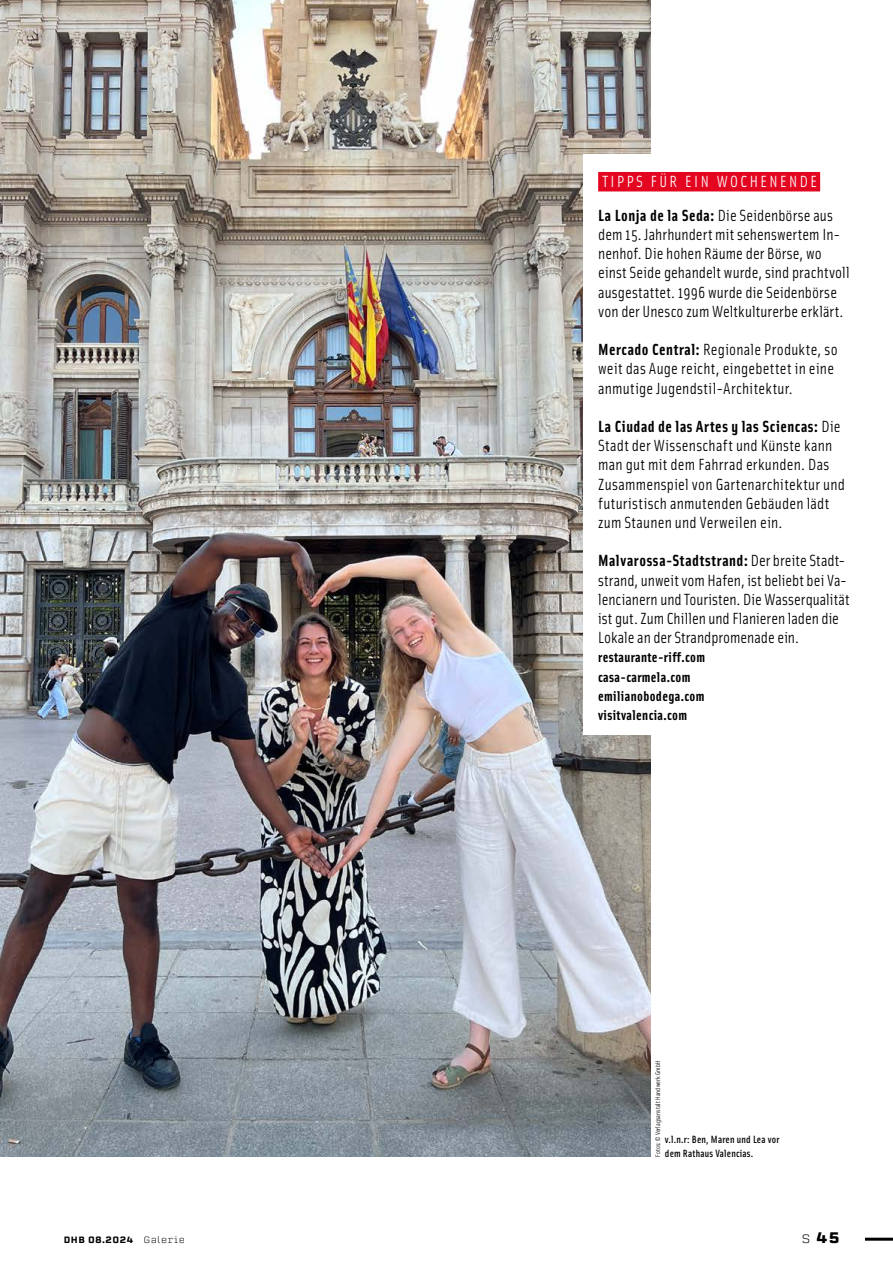
<style>
.page{position:relative;width:893px;height:1263px;background:#fff}
.page>*{position:absolute;margin:0;border:0;box-sizing:border-box;transform-origin:0 0}
.t1{font:16.2px/19.2px "Solex OT";letter-spacing:.01em;color:#000}
.t2{font:16.2px/33.6px "Solex OT";letter-spacing:.15em;color:#fff}
.t3{font:700 15px "Erbaum";color:#000}
.t4{font:700 14.25px/19.2px "Solex OT";letter-spacing:.025em;color:#000}
.t5{font:500 10.5px "Solex OT";letter-spacing:.02em;color:#000}
.t6{font:500 9px "Erbaum";letter-spacing:.06em;color:#000}
.t7{font:6.75px "Solex OT";letter-spacing:.01em;color:#000}
.s1{font-weight:700;color:#000}
.s2{color:#000}
.s3{font-weight:700}
.s4{font-weight:300}
.s5{font-weight:300;font-size:12px}
</style>
<div class="page">
<hr style="left:865px;top:1238px;width:28px;height:3px;background:#000">
<img style="left:1px;top:0;width:649px;height:1157px">
<div style="left:583px;top:154px;width:134px;height:581px;background:#fff"></div>
<div style="left:598px;top:172px;width:222px;height:19px;background:#e40521"></div>
<p class="t2" style="left:598px;top:164px;width:236px">TIPPS FÜR EIN WOCHENENDE<br><span class="s1">La Lonja de la Seda:</span> <span class="s2">Die Seidenbörse aus</span></p>
<p class="t1" style="left:598px;top:224px;width:253px">dem 15. Jahrhundert mit sehenswertem In&shy;nenhof. Die hohen Räume der Börse, wo einst Seide gehandelt wurde, sind prachtvoll ausgestattet. 1996 wurde die Seidenbörse von der Unesco zum Weltkulturerbe erklärt.</p>
<p class="t1" style="left:598px;top:339px;width:241px"><span class="s3">Mercado Central:</span> Regionale Produkte, so weit das Auge reicht, eingebettet in eine anmutige Jugendstil-Architektur.</p>
<p class="t1" style="left:598px;top:416px;width:248px"><span class="s3">La Ciudad de las Artes y las Sciencas:</span> Die Stadt der Wissenschaft und Künste kann man gut mit dem Fahrrad erkunden. Das Zusammenspiel von Gartenarchitektur und futuristisch anmutenden Gebäuden lädt zum Staunen und Verweilen ein.</p>
<p class="t1" style="left:598px;top:551px;width:253px"><span class="s3">Malvarossa-Stadtstrand:</span> Der breite Stadt&shy;strand, unweit vom Hafen, ist beliebt bei Va&shy;lencianern und Touristen. Die Wasserqualität ist gut. Zum Chillen und Flanieren laden die Lokale an der Strandpromenade ein.</p>
<p class="t4" style="left:598px;top:647px;width:108px">restaurante-riff.com casa-carmela.com emilianobodega.com visitvalencia.com</p>
<p class="t7" style="left:653px;top:1157px;width:97px;rotate:-90deg">Fotos: © Verlagsanstalt Handwerk GmbH</p>
<p class="t5" style="left:665px;top:1132px;width:116px">v.l.n.r: Ben, Maren und Lea vor</p>
<p class="t5" style="left:665px;top:1146px;width:90px">dem Rathaus Valencias.</p>
<p class="t6" style="left:64px;top:1234px;width:123px">DHB 08.2024 <span class="s4">Galerie</span></p>
<p class="t3" style="left:802px;top:1227px;width:40px"><span class="s5">S</span> 45</p>
</div>
